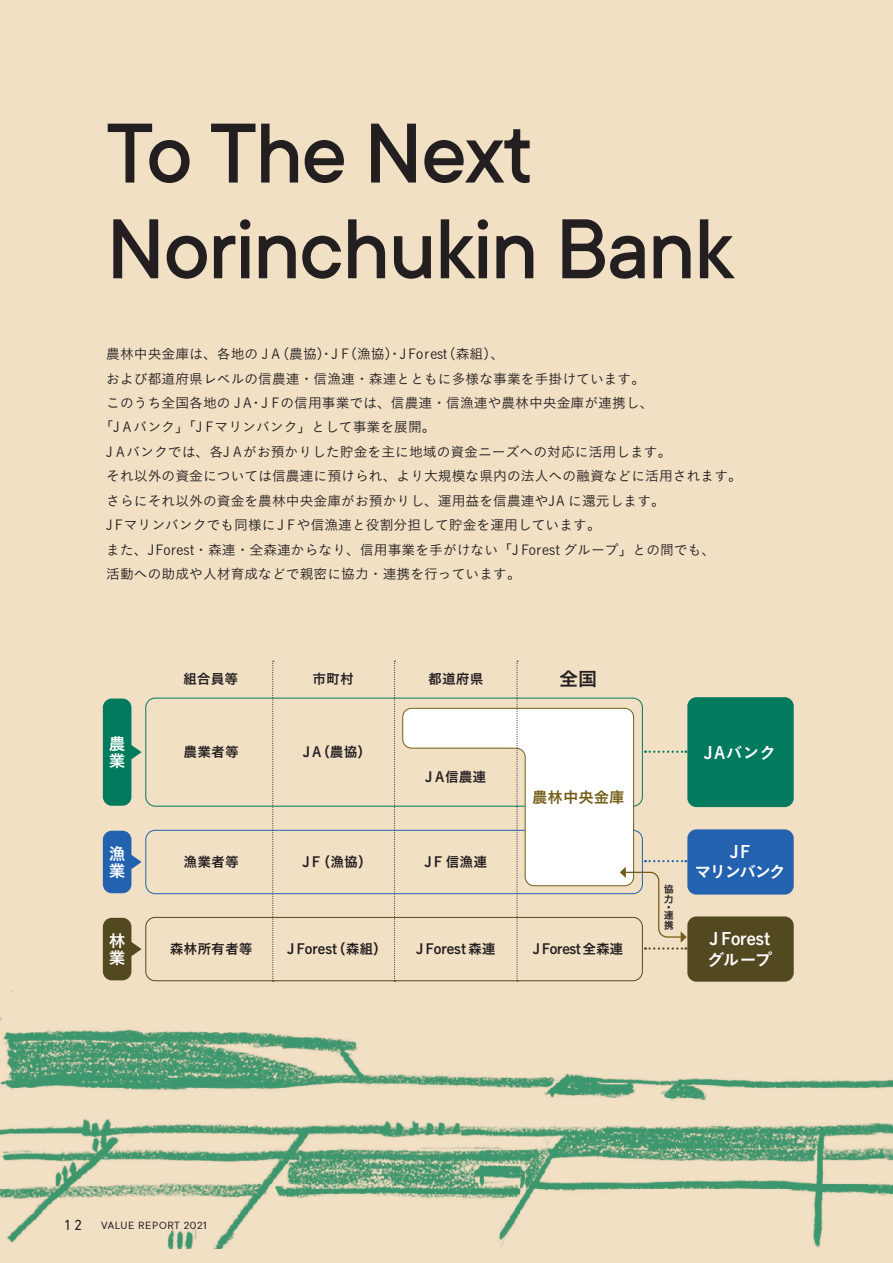
<style>
.page{position:relative;width:893px;height:1263px;background:#f2e0c5}
.page>*{position:absolute;margin:0;border:0;box-sizing:border-box;transform-origin:0 0}
.t1{font:500 93.6px/95.7px "TT Commons";letter-spacing:-.02em;color:#231f20}
.t2{font:19.2px "Koburina Go Std N W6";color:#231f20}
.t3{font:16.8px/16.8px "Koburina Go Std N W6";color:#fff}
.t4{font:16.8px/20.1px "Koburina Go Std N W6";letter-spacing:-.1em;color:#fff;text-align:center}
.t5{font:15.45px "Koburina Go Std N W6";color:#745d18}
.t6{font:14.85px "DIN Next LT Pro";color:#231f20}
.t7{font:13.8px "Koburina Go Std W3";color:#231f20}
.t8{font:13.8px "Koburina Go Std N W6";color:#231f20}
.t9{font:13.8px "Koburina Go Std N W6";letter-spacing:-.02em;color:#231f20}
.t10{font:11.7px "TT Commons";letter-spacing:.05em;color:#231f20}
.t11{font:10.05px/10.1px "Koburina Go Std N W6";color:#231f20}
</style>
<div class="page">
<img style="left:0;top:923px;width:893px;height:325px">
<div style="left:145px;top:830px;width:498px;height:64px;border:1px solid #2362af;border-radius:9px"></div>
<svg style="left:103px;top:831px;width:39px;height:62px"></svg>
<svg style="left:103px;top:918px;width:39px;height:62px"></svg>
<svg style="left:103px;top:698px;width:39px;height:108px"></svg>
<div style="left:687px;top:697px;width:107px;height:110px;background:#017a5e;border-radius:9px"></div>
<div style="left:687px;top:829px;width:107px;height:65px;background:#2362af;border-radius:9px"></div>
<div style="left:687px;top:916px;width:107px;height:66px;background:#534920;border-radius:9px"></div>
<div style="left:145px;top:698px;width:498px;height:108px;border:1px solid #017a5e;border-radius:9px"></div>
<div style="left:145px;top:917px;width:498px;height:64px;border:1px solid #534920;border-radius:9px"></div>
<svg style="left:394px;top:661px;width:1px;height:320px"></svg>
<svg style="left:272px;top:661px;width:2px;height:320px"></svg>
<svg style="left:402px;top:661px;width:285px;height:320px"></svg>
<h1 class="t1" style="left:106px;top:103px;width:629px">To The Next<br>Norinchukin Bank</h1>
<p class="t7" style="left:106px;top:343px;width:399px">農林中央金庫は、各地の J A（農協）・J F（漁協）・J Forest（森組）、</p>
<p class="t7" style="left:106px;top:368px;width:540px">および都道府県レベルの信農連・信漁連・森連とともに多様な事業を手掛けています。</p>
<p class="t7" style="left:106px;top:392px;width:549px">このうち全国各地の J A・J Fの信用事業では、信農連・信漁連や農林中央金庫が連携し、</p>
<p class="t7" style="left:99px;top:417px;width:338px">「J A バンク」「J Fマリンバンク」として事業を展開。</p>
<p class="t7" style="left:106px;top:441px;width:567px">J Aバンクでは、各J Aがお預かりした貯金を主に地域の資金ニーズへの対応に活用します。</p>
<p class="t7" style="left:106px;top:466px;width:637px">それ以外の資金については信農連に預けられ、より大規模な県内の法人への融資などに活用されます。</p>
<p class="t7" style="left:106px;top:490px;width:560px">さらにそれ以外の資金を農林中央金庫がお預かりし、運用益を信農連やJA に還元します。</p>
<p class="t7" style="left:106px;top:515px;width:496px">J Fマリンバンクでも同様にJ Fや信漁連と役割分担して貯金を運用しています。</p>
<p class="t7" style="left:106px;top:539px;width:611px">また、JForest・森連・全森連からなり、信用事業を手がけない「J Forest グループ」との間でも、</p>
<p class="t7" style="left:106px;top:563px;width:416px">活動への助成や人材育成などで親密に協力・連携を行っています。</p>
<p class="t3" style="left:109px;top:736px;width:17px">農業</p>
<p class="t3" style="left:109px;top:846px;width:18px">漁業</p>
<p class="t3" style="left:109px;top:933px;width:18px">林業</p>
<p class="t8" style="left:183px;top:668px;width:57px">組合員等</p>
<p class="t8" style="left:312px;top:668px;width:43px">市町村</p>
<p class="t8" style="left:428px;top:668px;width:57px">都道府県</p>
<h2 class="t2" style="left:559px;top:664px;width:40px">全国</h2>
<p class="t8" style="left:184px;top:741px;width:57px">農業者等</p>
<p class="t8" style="left:303px;top:741px;width:70px">JA（農協）</p>
<p class="t3" style="left:704px;top:744px;width:74px">JAバンク</p>
<p class="t8" style="left:425px;top:766px;width:63px">J A信農連</p>
<p class="t5" style="left:532px;top:785px;width:94px">農林中央金庫</p>
<p class="t8" style="left:184px;top:851px;width:57px">漁業者等</p>
<p class="t8" style="left:302px;top:851px;width:71px">J F（漁協）</p>
<p class="t8" style="left:425px;top:851px;width:64px">JF 信漁連</p>
<p class="t4" style="left:694px;top:842px;width:93px">JF<br>マリンバンク</p>
<p class="t11" style="left:664px;top:884px;width:11px">協力</p>
<p class="t11" style="left:664px;top:903px;width:11px;line-height:7.9px">・連</p>
<p class="t11" style="left:664px;top:920px;width:11px">携</p>
<p class="t8" style="left:170px;top:938px;width:84px">森林所有者等</p>
<p class="t8" style="left:287px;top:938px;width:101px">J Forest（森組）</p>
<p class="t8" style="left:416px;top:938px;width:81px">J Forest森連</p>
<p class="t9" style="left:533px;top:938px;width:92px">J Forest全森連</p>
<p class="t3" style="left:708px;top:929px;width:66px;line-height:20.1px">J Forestグループ</p>
<p class="t6" style="left:64px;top:1216px;width:20px">12</p>
<p class="t10" style="left:101px;top:1218px;width:107px">VALUE REPORT 2021</p>
</div>
